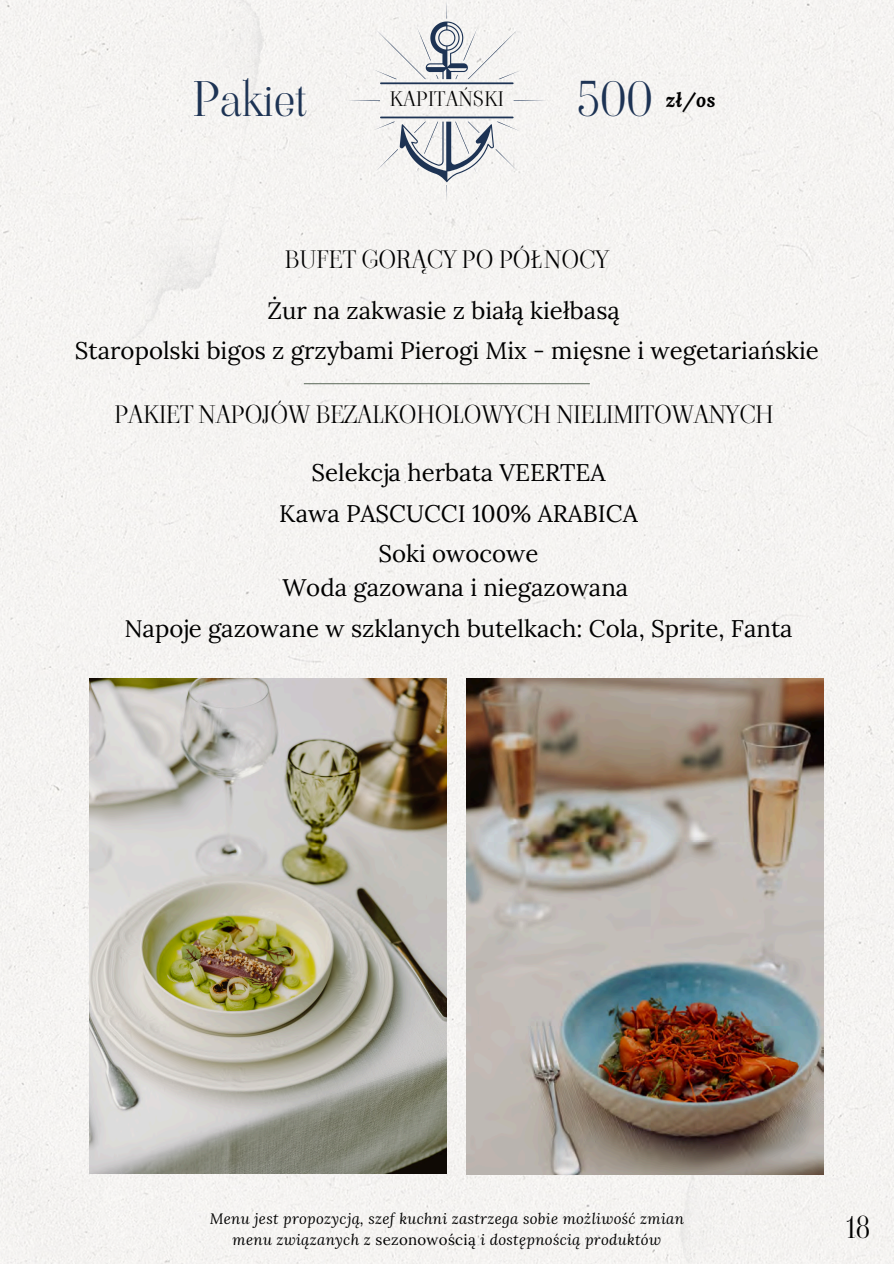
<style>
.page{position:relative;width:894px;height:1264px;background:#fff}
.page>*{position:absolute;margin:0;border:0;box-sizing:border-box;transform-origin:0 0}
.t1{font:47.85px "Viaoda Libre";color:#1d3354}
.t2{font:47.7px "Viaoda Libre";color:#1d3354}
.t3{font:30px "Viaoda Libre";color:#000}
.t4{font:24px/40.5px "Lora";color:#000;text-align:center}
.t5{font:24px "Viaoda Libre";color:#000}
.t6{font:20.1px "Viaoda Libre";letter-spacing:.02em;color:#000}
.t7{font:italic 700 19.8px "Lora";color:#000}
.t8{font:italic 15px/21.3px "Lora";letter-spacing:.02em;color:#000;text-align:center}
.s1{font-style:normal}
</style>
<div class="page">
<div style="left:0;top:0;width:893px;height:1263px;background:#f5f4f2"></div>
<div style="left:0;top:0;width:277px;height:365px;background:#f5f3f2"></div>
<div style="left:668px;top:910px;width:225px;height:353px;background:#f4f3f1"></div>
<svg style="left:346px;top:0;width:201px;height:201px"></svg>
<img style="left:89px;top:679px;width:357px;height:494px">
<img style="left:466px;top:679px;width:357px;height:495px">
<hr style="left:304px;top:383px;width:285px;height:1px;background:#6b7769">
<p class="t2" style="left:192px;top:66px;width:117px">Pakiet</p>
<p class="t6" style="left:389px;top:85px;width:116px">KAPITAŃSKI</p>
<p class="t1" style="left:577px;top:66px;width:77px">500</p>
<h2 class="t7" style="left:665px;top:87px;width:51px">zł/os</h2>
<p class="t5" style="left:285px;top:242px;width:325px">BUFET GORĄCY PO PÓŁNOCY</p>
<h3 class="t4" style="left:75px;top:290px;width:745px">Żur na zakwasie z białą kiełbasą<br>Staropolski bigos z grzybami Pierogi Mix - mięsne i wegetariańskie</h3>
<h5 class="t5" style="left:114px;top:398px;width:660px">PAKIET NAPOJÓW BEZALKOHOLOWYCH NIELIMITOWANYCH</h5>
<h3 class="t4" style="left:279px;top:452px;width:360px">Selekcja herbata VEERTEA<br>Kawa PASCUCCI 100% ARABICA<br>Soki owocowe</h3>
<h3 class="t4" style="left:124px;top:567px;width:669px">Woda gazowana i niegazowana<br>Napoje gazowane w szklanych butelkach: Cola, Sprite, Fanta</h3>
<h1 class="t8" style="left:210px;top:1207px;width:475px">Menu jest propozycją, szef kuchni zastrzega sobie możliwość zmian menu związanych z <span class="s1">sezonowością</span> i dostępnością produktów</h1>
<h4 class="t3" style="left:845px;top:1206px;width:26px">18</h4>
</div>
